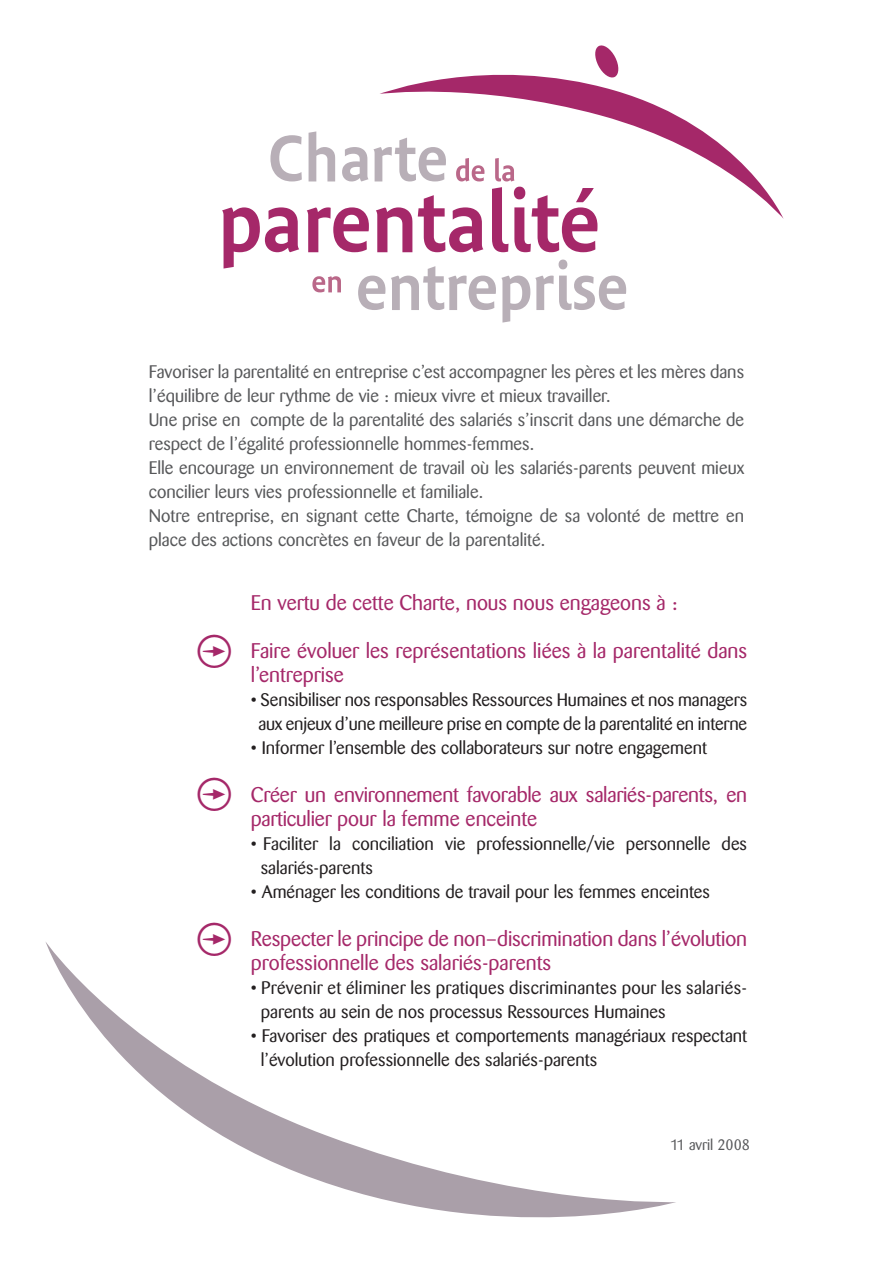
<style>
.page{position:relative;width:893px;height:1263px;background:#fff}
.page>*{position:absolute;margin:0;border:0;box-sizing:border-box;transform-origin:0 0}
.t1{font:42px "Fleches Left Right";color:#a52869}
.t2{font:21px/24px "Barmeno";color:#a52869}
.t3{font:18px/24px "Barmeno";color:#231f20}
.t4{font:18px/24px "Barmeno";color:#57585a}
.t5{font:15px "Barmeno";color:#57585a}
</style>
<div class="page">
<svg style="left:380px;top:74px;width:403px;height:145px"></svg>
<svg style="left:594px;top:45px;width:25px;height:34px"></svg>
<svg style="left:45px;top:942px;width:631px;height:275px"></svg>
<svg style="left:312px;top:276px;width:29px;height:16px"></svg>
<svg style="left:358px;top:276px;width:27px;height:34px"></svg>
<svg style="left:391px;top:260px;width:235px;height:63px"></svg>
<svg style="left:270px;top:135px;width:32px;height:46px"></svg>
<svg style="left:309px;top:131px;width:26px;height:50px"></svg>
<svg style="left:342px;top:138px;width:104px;height:43px"></svg>
<svg style="left:456px;top:158px;width:28px;height:23px"></svg>
<svg style="left:495px;top:158px;width:19px;height:23px"></svg>
<svg style="left:222px;top:207px;width:77px;height:62px"></svg>
<svg style="left:307px;top:207px;width:62px;height:45px"></svg>
<svg style="left:376px;top:207px;width:36px;height:45px"></svg>
<svg style="left:418px;top:195px;width:65px;height:57px"></svg>
<svg style="left:492px;top:187px;width:16px;height:65px"></svg>
<svg style="left:514px;top:187px;width:83px;height:65px"></svg>
<p class="t4" style="left:149px;top:361px;width:597px">Favoriser la parentalité en entreprise c’est accompagner les pères et les mères dans l’équilibre de leur rythme de vie : mieux vivre et mieux travailler.<br>Une prise en compte de la parentalité des salariés s’inscrit dans une démarche de respect de l’égalité professionnelle hommes-femmes.<br>Elle encourage un environnement de travail où les salariés-parents peuvent mieux concilier leurs vies professionnelle et familiale.<br>Notre entreprise, en signant cette Charte, témoigne de sa volonté de mettre en place des actions concrètes en faveur de la parentalité.</p>
<h1 class="t1" style="left:196px;top:628px;width:39px">U</h1>
<h1 class="t1" style="left:196px;top:771px;width:39px">U</h1>
<h1 class="t1" style="left:196px;top:916px;width:39px">U</h1>
<p class="t2" style="left:251px;top:592px;width:428px">En vertu de cette Charte, nous nous engageons à :</p>
<p class="t2" style="left:251px;top:640px;width:498px">Faire évoluer les représentations liées à la parentalité dans l’entreprise</p>
<p class="t3" style="left:251px;top:689px;width:498px;text-align:center">• Sensibiliser nos responsables Ressources Humaines et nos managers aux enjeux d’une meilleure prise en compte de la parentalité en interne</p>
<p class="t3" style="left:251px;top:737px;width:457px">• Informer l’ensemble des collaborateurs sur notre engagement</p>
<p class="t2" style="left:251px;top:784px;width:498px">Créer un environnement favorable aux salariés-parents, en particulier pour la femme enceinte</p>
<p class="t3" style="left:261px;top:833px;width:488px;text-indent:-10px">• Faciliter la conciliation vie professionnelle/vie personnelle des salariés-parents</p>
<p class="t3" style="left:251px;top:881px;width:461px">• Aménager les conditions de travail pour les femmes enceintes</p>
<p class="t2" style="left:251px;top:928px;width:498px">Respecter le principe de non–discrimination dans l’évolution professionnelle des salariés-parents</p>
<p class="t3" style="left:261px;top:977px;width:488px;text-indent:-10px">• Prévenir et éliminer les pratiques discriminantes pour les salariés&shy;parents au sein de nos processus Ressources Humaines</p>
<p class="t3" style="left:261px;top:1025px;width:488px;text-indent:-10px">• Favoriser des pratiques et comportements managériaux respectant l’évolution professionnelle des salariés-parents</p>
<p class="t5" style="left:670px;top:1138px;width:81px">11 avril 2008</p>
</div>
